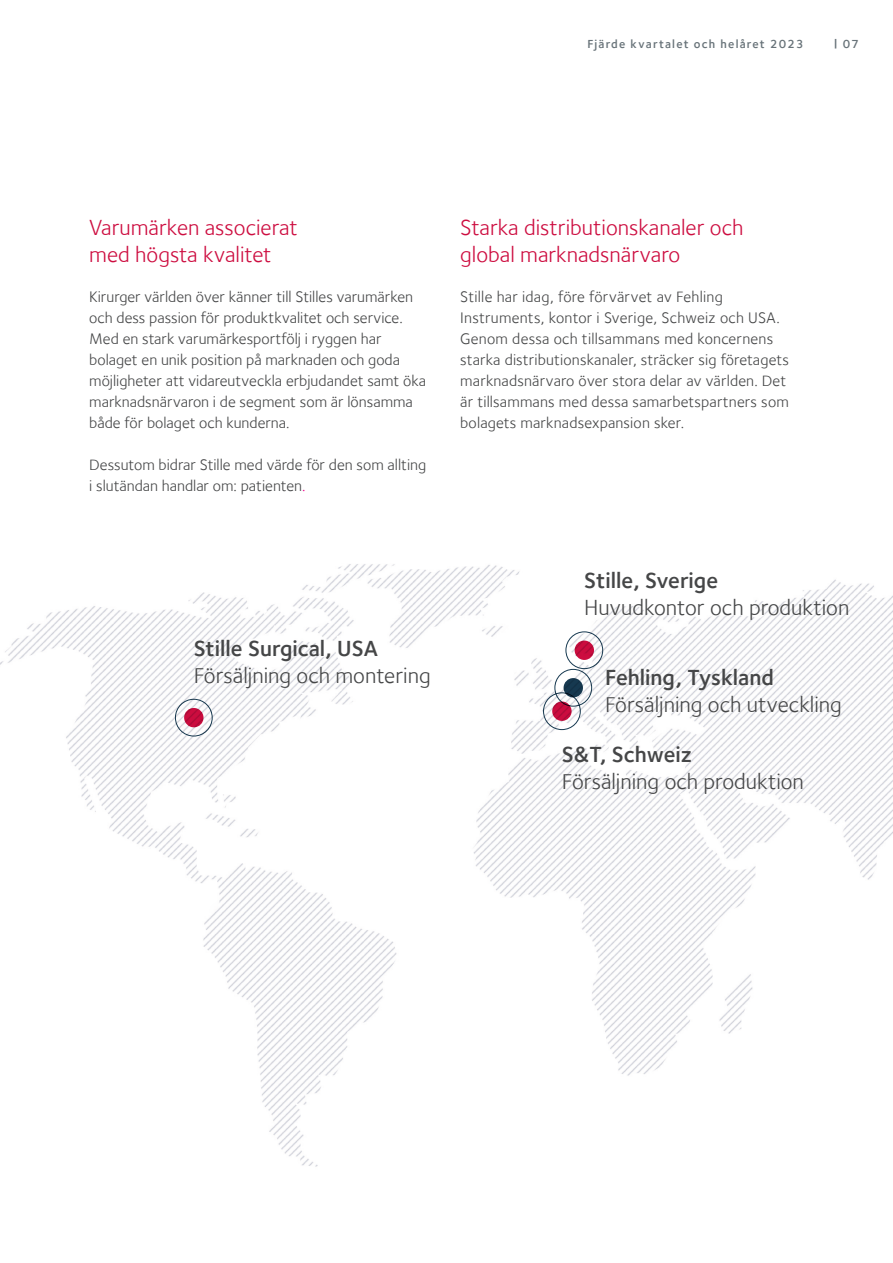
<style>
.page{position:relative;width:893px;height:1263px;background:#fff}
.page>*{position:absolute;margin:0;border:0;box-sizing:border-box;transform-origin:0 0}
.graphics_text{font:22.5px "Foundry Sterling";color:#454647}
.t1{font:22.5px/27px "Foundry Sterling";color:#cd0d40}
.graphics_text-2{font:600 22.5px "Foundry Sterling";color:#454647}
.bodytext{font:15.75px/21px "Foundry Sterling";color:#454647}
.t2{font:600 12px "Foundry Sterling";letter-spacing:.1em;color:#687379}
.s1{color:#ed028c}
</style>
<div class="page">
<img style="left:0;top:564px;width:893px;height:603px">
<svg style="left:575px;top:640px;width:19px;height:20px"></svg>
<div style="left:566px;top:631px;width:37px;height:38px;border:1px solid #173a51;border-radius:50%"></div>
<svg style="left:552px;top:701px;width:20px;height:20px"></svg>
<div style="left:543px;top:692px;width:38px;height:38px;border:1px solid #173a51;border-radius:50%"></div>
<svg style="left:184px;top:708px;width:19px;height:19px"></svg>
<div style="left:175px;top:699px;width:38px;height:37px;border:1px solid #173a51;border-radius:50%"></div>
<div style="left:564px;top:678px;width:19px;height:19px;background:#173a51;border-radius:50%"></div>
<div style="left:554px;top:669px;width:38px;height:37px;border:1px solid #173a51;border-radius:50%"></div>
<p class="t2" style="left:587px;top:37px;width:218px">Fjärde kvartalet och helåret 2023</p>
<p class="t2" style="left:834px;top:37px;width:26px">| 07</p>
<h2 class="t1" style="left:89px;top:214px;width:210px">Varumärken associerat med högsta kvalitet</h2>
<p class="bodytext" style="left:89px;top:286px;width:338px">Kirurger världen över känner till Stilles varumärken och dess passion för produktkvalitet och service.<br>Med en stark varumärkesportfölj i ryggen har bolaget en unik position på marknaden och goda möjligheter att vidareutveckla erbjudandet samt öka marknadsnärvaron i de segment som är lönsamma både för bolaget och kunderna.</p>
<p class="bodytext" style="left:89px;top:454px;width:338px">Dessutom bidrar Stille med värde för den som allting i slutändan handlar om: patienten<span class="s1">.</span></p>
<p class="graphics_text-2" style="left:194px;top:635px;width:186px">Stille Surgical, USA</p>
<p class="graphics_text" style="left:194px;top:663px;width:238px">Försäljning och montering</p>
<h2 class="t1" style="left:460px;top:214px;width:285px">Starka distributionskanaler och global marknadsnärvaro</h2>
<p class="bodytext" style="left:460px;top:286px;width:330px">Stille har idag, före förvärvet av Fehling Instruments, kontor i Sverige, Schweiz och USA.<br>Genom dessa och tillsammans med koncernens starka distributionskanaler, sträcker sig företagets marknadsnärvaro över stora delar av världen. Det är tillsammans med dessa samarbetspartners som bolagets marknadsexpansion sker.</p>
<p class="graphics_text-2" style="left:584px;top:568px;width:135px">Stille, Sverige</p>
<p class="graphics_text" style="left:584px;top:595px;width:267px">Huvudkontor och produktion</p>
<p class="graphics_text-2" style="left:605px;top:664px;width:170px">Fehling, Tyskland</p>
<p class="graphics_text" style="left:605px;top:692px;width:238px">Försäljning och utveckling</p>
<p class="graphics_text-2" style="left:562px;top:741px;width:132px">S&amp;T, Schweiz</p>
<p class="graphics_text" style="left:562px;top:768px;width:244px">Försäljning och produktion</p>
</div>
